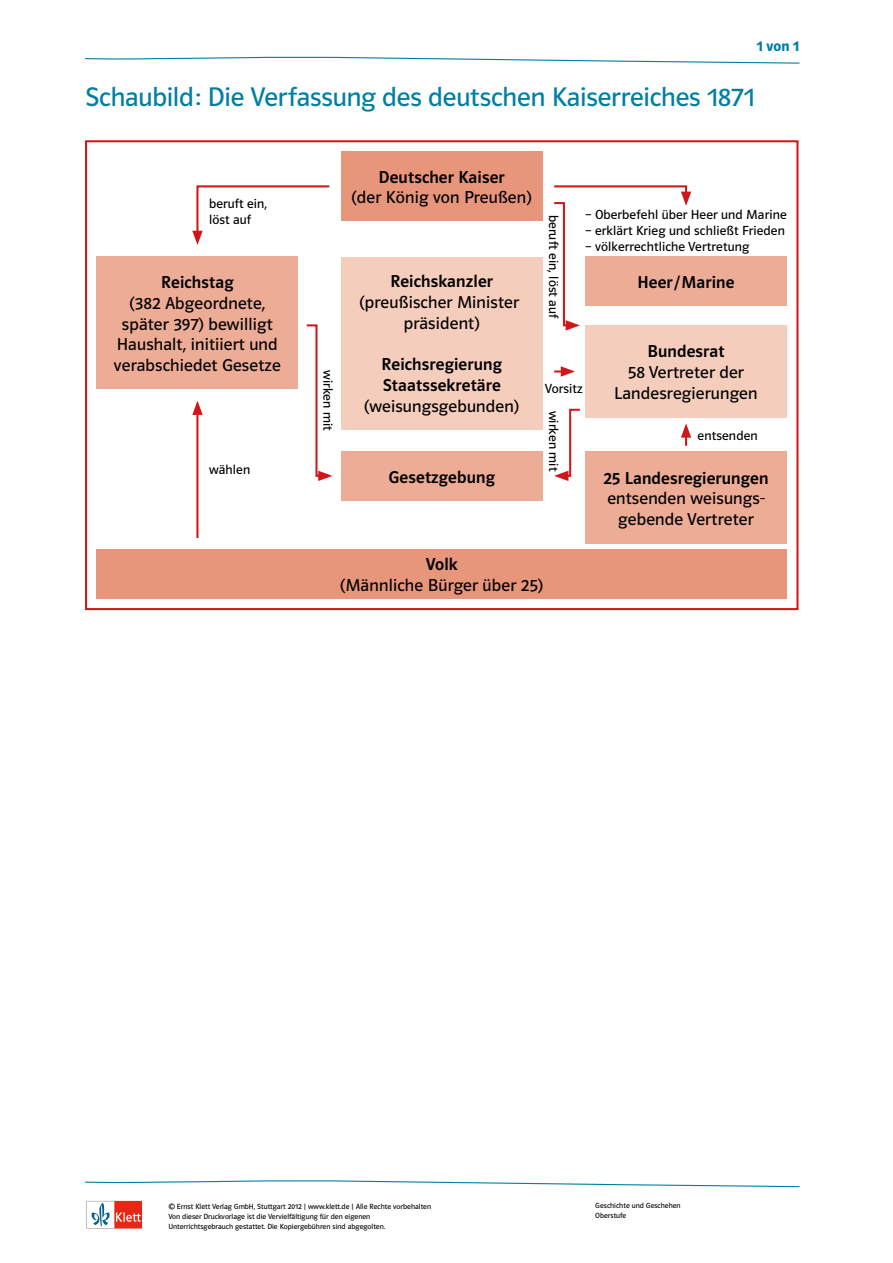
<style>
.page{position:relative;width:893px;height:1263px;background:#fff}
.page>*{position:absolute;margin:0;border:0;box-sizing:border-box;transform-origin:0 0}
._02_Seitentitel_X_X{font:27px "Polo ST11 K Buch";letter-spacing:-.005em;color:#007fa2}
.t1{font:17.25px/20.7px "Polo ST11 K Buch";letter-spacing:.01em;color:#000;text-align:center}
.t2{font:17.25px/20.7px "Polo ST11 K Krftg";letter-spacing:.01em;color:#000;text-align:center}
._02_Kolumne_links{font:15px "Polo ST11 K Hfett";color:#007fa2}
.t3{font:13.2px/15.9px "Polo ST11 K Buch";letter-spacing:.01em;color:#000}
.PDF{font:7.5px/10.1px "Polo ST11 K Buch";color:#000}
.s1{font-family:"Polo ST11 K Krftg"}
.s2{font-family:"Polo ST11 K Buch"}
</style>
<div class="page">
<svg style="left:85px;top:56px;width:715px;height:8px"></svg>
<svg style="left:87px;top:1201px;width:55px;height:27px"></svg>
<svg style="left:85px;top:1180px;width:715px;height:8px"></svg>
<div style="left:85px;top:140px;width:713px;height:470px;border:2px solid #cf1619"></div>
<div style="left:341px;top:152px;width:202px;height:69px;background:#e8967b"></div>
<div style="left:585px;top:256px;width:202px;height:49px;background:#edac95"></div>
<div style="left:585px;top:325px;width:202px;height:93px;background:#f4cdbc"></div>
<div style="left:585px;top:452px;width:202px;height:92px;background:#edac95"></div>
<div style="left:97px;top:256px;width:201px;height:133px;background:#edac95"></div>
<div style="left:341px;top:256px;width:202px;height:173px;background:#f4cdbc"></div>
<div style="left:341px;top:452px;width:202px;height:49px;background:#edac95"></div>
<div style="left:97px;top:550px;width:690px;height:49px;background:#e8967b"></div>
<svg style="left:192px;top:185px;width:138px;height:60px"></svg>
<svg style="left:554px;top:185px;width:137px;height:146px"></svg>
<svg style="left:554px;top:408px;width:26px;height:73px"></svg>
<svg style="left:306px;top:324px;width:26px;height:157px"></svg>
<hr style="left:196px;top:412px;width:2px;height:126px;background:#cf1619">
<svg style="left:192px;top:401px;width:11px;height:14px"></svg>
<svg style="left:681px;top:423px;width:10px;height:23px"></svg>
<svg style="left:554px;top:366px;width:21px;height:11px"></svg>
<p class="_02_Kolumne_links" style="left:757px;top:37px;width:44px">1 von 1</p>
<p class="_02_Seitentitel_X_X" style="left:85px;top:82px;width:671px">Schaubild: Die Verfassung des deutschen Kaiserreiches 1871</p>
<p class="t1" style="left:352px;top:167px;width:182px"><span class="s1">Deutscher Kaiser<br></span>(der König von Preußen)</p>
<p class="t3" style="left:209px;top:196px;width:60px">beruft ein, löst auf</p>
<p class="t3" style="left:585px;top:207px;width:203px">– Oberbefehl über Heer und Marine</p>
<p class="t3" style="left:585px;top:223px;width:201px">– erklärt Krieg und schließt Frieden</p>
<p class="t3" style="left:585px;top:239px;width:166px">– völkerrechtliche Vertretung</p>
<p class="t3" style="left:561px;top:215px;width:106px;rotate:90deg">beruft ein, löst auf</p>
<p class="t1" style="left:114px;top:272px;width:168px"><span class="s1">Reichstag<br></span>(382 Abgeordnete, später 397) bewilligt<br>Haushalt, initiiert und verabschiedet Gesetze</p>
<p class="t1" style="left:359px;top:272px;width:161px"><span class="s1">Reichskanzler </span>(preußischer Minister präsident)</p>
<p class="t2" style="left:637px;top:272px;width:99px">Heer / Marine</p>
<p class="t1" style="left:614px;top:341px;width:145px"><span class="s1">Bundesrat<br></span>58 Vertreter der<br>Landesregierungen</p>
<p class="t2" style="left:364px;top:354px;width:157px">Reichsregierung<br>Staatssekretäre <span class="s2">(weisungsgebunden)</span></p>
<p class="t3" style="left:336px;top:370px;width:62px;rotate:90deg">wirken mit</p>
<p class="t3" style="left:545px;top:381px;width:40px">Vorsitz</p>
<p class="t3" style="left:561px;top:411px;width:62px;rotate:90deg">wirken mit</p>
<p class="t3" style="left:698px;top:427px;width:62px">entsenden</p>
<p class="t3" style="left:209px;top:462px;width:43px">wählen</p>
<p class="t2" style="left:388px;top:467px;width:108px">Gesetzgebung</p>
<p class="t1" style="left:603px;top:468px;width:167px"><span class="s1">25 Landesregierungen </span>entsenden weisungs gebende Vertreter</p>
<p class="t1" style="left:340px;top:554px;width:205px"><span class="s1">Volk<br></span>(Männliche Bürger über 25)</p>
<p class="PDF" style="left:168px;top:1202px;width:264px">© Ernst Klett Verlag GmbH, Stuttgart 2012 | www.klett.de | Alle Rechte vorbehalten<br>Von dieser Druckvorlage ist die Vervielfältigung für den eigenen<br>Unterrichtsgebrauch gestattet. Die Kopiergebühren sind abgegolten.</p>
<p class="PDF" style="left:595px;top:1201px;width:87px">Geschichte und Geschehen<br>Oberstufe</p>
</div>
